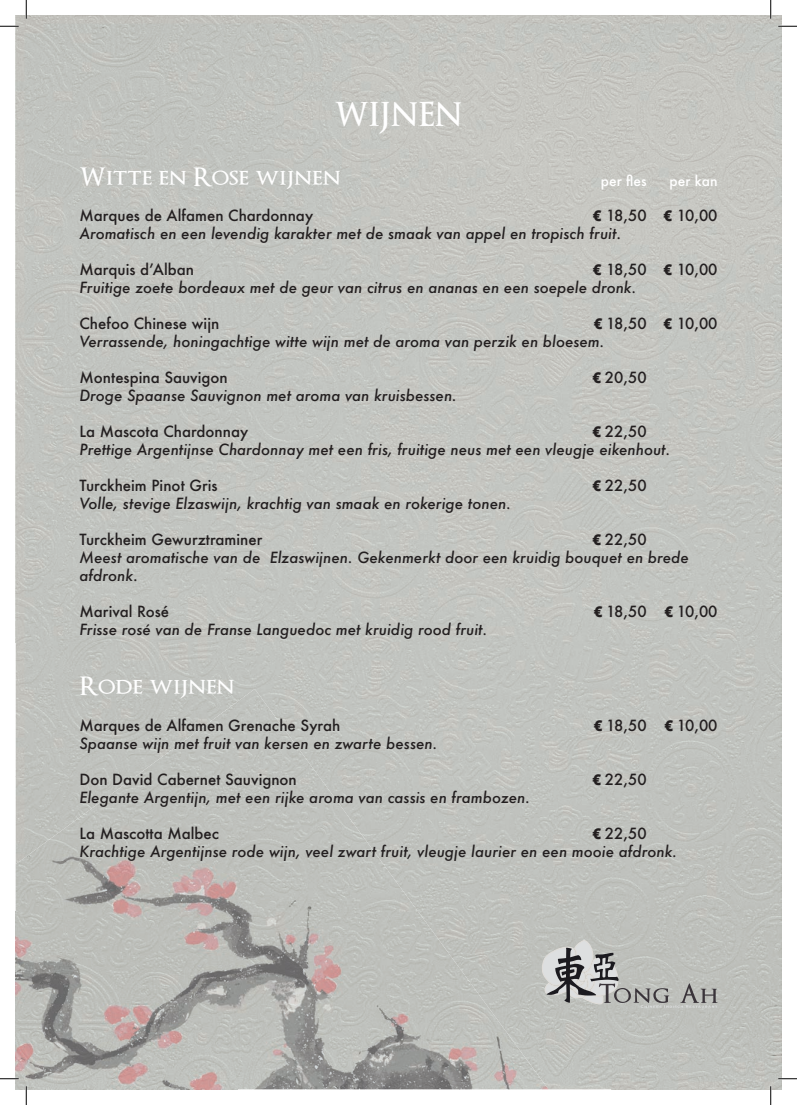
<style>
.page{position:relative;width:797px;height:1105px;background:#fff}
.page>*{position:absolute;margin:0;border:0;box-sizing:border-box;transform-origin:0 0}
.t1{font:600 32.5px "Optimus Princeps";color:#fff}
.t2{font:600 25px "Optimus Princeps";color:#fff}
.t3{font:italic 500 15px/18px "Futura";color:#231f20}
.t4{font:500 15px "Futura";color:#231f20}
.t5{font:500 13.75px "Futura";color:#fff}
.s1{font-family:"Open Sans";font-weight:800;font-style:normal}
.s2{font-style:normal}
.s3{font-family:"Open Sans";font-weight:800}
</style>
<div class="page">
<img style="left:16px;top:16px;width:595px;height:626px">
<img style="left:611px;top:16px;width:170px;height:1073px">
<img style="left:16px;top:642px;width:212px;height:134px">
<img style="left:228px;top:642px;width:383px;height:89px">
<img style="left:288px;top:731px;width:323px;height:45px">
<div style="left:16px;top:776px;width:84px;height:46px;background:#bec0bc"></div>
<img style="left:100px;top:776px;width:33px;height:1px">
<div style="left:320px;top:776px;width:291px;height:90px;background:#c0c2be"></div>
<img style="left:415px;top:866px;width:196px;height:44px">
<img style="left:418px;top:910px;width:193px;height:45px">
<img style="left:460px;top:955px;width:151px;height:90px">
<img style="left:548px;top:1045px;width:63px;height:44px">
<img style="left:16px;top:911px;width:444px;height:178px">
<img style="left:459px;top:1000px;width:89px;height:89px">
<img style="left:459px;top:968px;width:24px;height:33px">
<img style="left:16px;top:822px;width:399px;height:90px">
<svg style="left:415px;top:907px;width:3px;height:5px"></svg>
<img style="left:72px;top:777px;width:281px;height:46px">
<img style="left:133px;top:733px;width:187px;height:45px">
<img style="left:193px;top:689px;width:95px;height:45px">
<svg style="left:541px;top:940px;width:176px;height:68px;background:#b1b2af"></svg>
<svg style="left:0;top:25px;width:19px;height:2px"></svg>
<svg style="left:778px;top:25px;width:19px;height:2px"></svg>
<svg style="left:0;top:1078px;width:19px;height:1px"></svg>
<svg style="left:778px;top:1078px;width:19px;height:1px"></svg>
<svg style="left:25px;top:0;width:2px;height:19px"></svg>
<svg style="left:25px;top:1086px;width:2px;height:19px"></svg>
<svg style="left:770px;top:0;width:1px;height:19px"></svg>
<svg style="left:770px;top:1086px;width:1px;height:19px"></svg>
<h1 class="t1" style="left:334px;top:97px;width:130px">WIJNEN</h1>
<h2 class="t2" style="left:79px;top:164px;width:263px">Witte en Rose wijnen</h2>
<p class="t5" style="left:601px;top:172px;width:47px">per fles</p>
<p class="t5" style="left:669px;top:172px;width:49px">per kan</p>
<p class="t4" style="left:79px;top:205px;width:235px">Marques de Alfamen Chardonnay</p>
<p class="t3" style="left:79px;top:206px;width:639px;text-indent:513px"><span class="s1">€</span> <span class="s2">18,50</span> <span class="s1">€</span> <span class="s2">10,00<br></span>Aromatisch en een levendig karakter met de smaak van appel en tropisch fruit<span class="s2">.</span></p>
<p class="t4" style="left:79px;top:259px;width:116px">Marquis dʼAlban</p>
<p class="t3" style="left:79px;top:260px;width:639px;text-indent:513px"><span class="s1">€</span> <span class="s2">18,50</span> <span class="s1">€</span> <span class="s2">10,00<br></span>Fruitige zoete bordeaux met de geur van citrus en ananas en een soepele dronk.</p>
<p class="t4" style="left:79px;top:313px;width:141px">Chefoo Chinese wijn</p>
<p class="t3" style="left:79px;top:314px;width:639px;text-indent:514px"><span class="s1">€</span> <span class="s2">18,50</span> <span class="s1">€</span> <span class="s2">10,00<br></span>Verrassende, honingachtige witte wijn met de aroma van perzik en bloesem.</p>
<p class="t4" style="left:79px;top:367px;width:150px">Montespina Sauvigon</p>
<p class="t4" style="left:592px;top:367px;width:56px"><span class="s3">€</span> 20,50</p>
<p class="t3" style="left:79px;top:386px;width:379px">Droge Spaanse Sauvignon met aroma van kruisbessen.</p>
<p class="t4" style="left:79px;top:421px;width:170px">La Mascota Chardonnay</p>
<p class="t3" style="left:79px;top:422px;width:592px;text-indent:513px"><span class="s1">€</span> <span class="s2">22,50<br></span>Prettige Argentijnse Chardonnay met een fris, fruitige neus met een vleugje eikenhout.</p>
<p class="t4" style="left:79px;top:475px;width:140px">Turckheim Pinot Gris</p>
<p class="t4" style="left:592px;top:475px;width:56px"><span class="s3">€</span> 22,50</p>
<p class="t3" style="left:79px;top:494px;width:433px">Volle, stevige Elzaswijn, krachtig van smaak en rokerige tonen.</p>
<p class="t4" style="left:79px;top:529px;width:184px">Turckheim Gewurztraminer</p>
<p class="t3" style="left:79px;top:530px;width:611px;text-indent:513px"><span class="s1">€</span> <span class="s2">22,50<br></span>Meest aromatische van de Elzaswijnen. Gekenmerkt door een kruidig bouquet en brede afdronk<span class="s2">.</span></p>
<p class="t4" style="left:79px;top:601px;width:91px">Marival Rosé</p>
<p class="t4" style="left:593px;top:601px;width:125px"><span class="s3">€</span> 18,50 <span class="s3">€</span> 10,00</p>
<p class="t3" style="left:79px;top:620px;width:409px">Frisse rosé van de Franse Languedoc met kruidig rood fruit.</p>
<h2 class="t2" style="left:79px;top:672px;width:157px">Rode wijnen</h2>
<p class="t4" style="left:79px;top:715px;width:262px">Marques de Alfamen Grenache Syrah</p>
<p class="t4" style="left:593px;top:715px;width:125px"><span class="s3">€</span> 18,50 <span class="s3">€</span> 10,00</p>
<p class="t3" style="left:79px;top:734px;width:359px">Spaanse wijn met fruit van kersen en zwarte bessen.</p>
<p class="t4" style="left:79px;top:769px;width:219px">Don David Cabernet Sauvignon</p>
<p class="t4" style="left:592px;top:769px;width:56px"><span class="s3">€</span> 22,50</p>
<p class="t3" style="left:79px;top:788px;width:452px">Elegante Argentijn, met een rijke aroma van cassis en frambozen.</p>
<p class="t4" style="left:79px;top:823px;width:141px">La Mascotta Malbec</p>
<p class="t3" style="left:79px;top:824px;width:599px;text-indent:513px"><span class="s1">€</span> <span class="s2">22,50<br></span>Krachtige Argentijnse rode wijn, veel zwart fruit, vleugje laurier en een mooie afdronk.</p>
</div>
